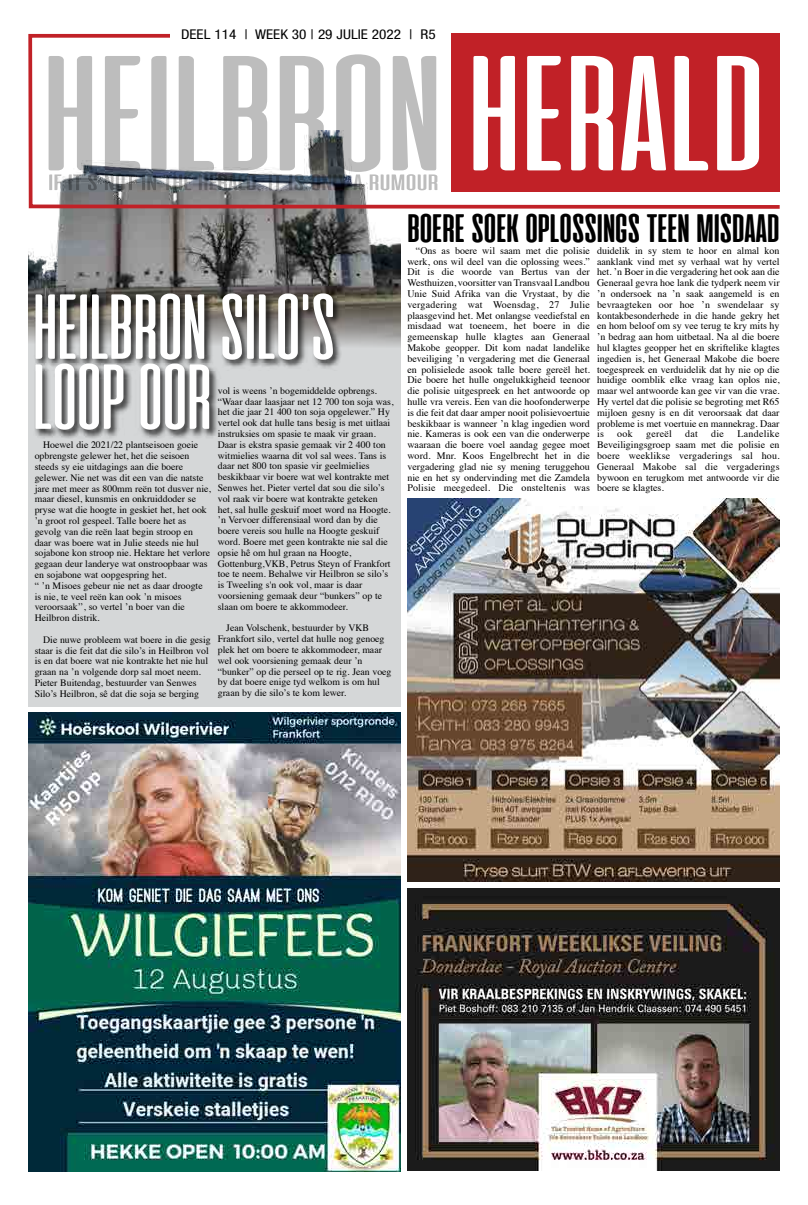
<style>
.page{position:relative;width:808px;height:1205px;background:#fff}
.page>*{position:absolute;margin:0;border:0;box-sizing:border-box;transform-origin:0 0}
.t1{font:92px/70px "Cinematografica";color:#fff;scale:1.09 1}
.t2{font:700 39.5px "Cinematografica";color:#000;scale:1.09 1}
.t3{font:condensed 13.5px "Helvetica Neue LT Std";color:#000;scale:1.13 1}
.t4{font:10px/10.8px "Times";color:#000;text-align:justify}
.t5{font:9.8px/10.8px "Times";color:#000}
</style>
<div class="page">
<div style="left:28px;top:294px;width:372px;height:412px;background:#d5d7d8"></div>
<img style="left:28px;top:211px;width:372px;height:135px">
<div style="left:34px;top:293px;width:309px;height:146px;background:#000;opacity:.75"></div>
<svg style="left:28px;top:33px;width:752px;height:178px"></svg>
<div style="left:170px;top:19px;width:266px;height:31px;background:#fff"></div>
<img style="left:28px;top:712px;width:372px;height:460px">
<img style="left:407px;top:888px;width:373px;height:283px">
<img style="left:407px;top:499px;width:373px;height:382px">
<svg style="left:49px;top:54px;width:388px;height:137px"></svg>
<h3 class="t3" style="left:181px;top:27px;width:227px">DEEL 114 | WEEK 30 | 29 JULIE 2022 | R5</h3>
<h1 class="t1" style="left:33px;top:291px;width:279px">HEILBRON SILO'S<br>LOOP OOR</h1>
<p class="t5" style="left:218px;top:384px;width:177px">vol is weens ’n bogemiddelde opbrengs. “Waar daar laasjaar net 12 700 ton soja was, het die jaar 21 400 ton soja opgelewer.” Hy vertel ook dat hulle tans besig is met uitlaai instruksies om spasie te maak vir graan.<br>Daar is ekstra spasie gemaak vir 2 400 ton witmielies waarna dit vol sal wees. Tans is daar net 800 ton spasie vir geelmielies beskikbaar vir boere wat wel kontrakte met Senwes het. Pieter vertel dat sou die silo’s vol raak vir boere wat kontrakte geteken het, sal hulle geskuif moet word na Hoogte. ’n Vervoer differensiaal word dan by die boere vereis sou hulle na Hoogte geskuif word. Boere met geen kontrakte nie sal die opsie hê om hul graan na Hoogte, Gottenburg,VKB, Petrus Steyn of Frankfort toe te neem. Behalwe vir Heilbron se silo’s is Tweeling s'n ook vol, maar is daar voorsiening gemaak deur “bunkers” op te slaan om boere te akkommodeer.</p>
<p class="t5" style="left:218px;top:622px;width:175px;text-indent:9px">Jean Volschenk, bestuurder by VKB Frankfort silo, vertel dat hulle nog genoeg plek het om boere te akkommodeer, maar wel ook voorsiening gemaak deur ’n “bunker” op die perseel op te rig. Jean voeg by dat boere enige tyd welkom is om hul graan by die silo’s te kom lewer.</p>
<p class="t5" style="left:35px;top:439px;width:178px;text-indent:9px">Hoewel die 2021/22 plantseisoen goeie opbrengste gelewer het, het die seisoen steeds sy eie uitdagings aan die boere gelewer. Nie net was dit een van die natste jare met meer as 800mm reën tot dusver nie, maar diesel, kunsmis en onkruiddoder se pryse wat die hoogte in geskiet het, het ook ’n groot rol gespeel. Talle boere het as gevolg van die reёn laat begin stroop en daar was boere wat in Julie steeds nie hul sojabone kon stroop nie. Hektare het verlore gegaan deur landerye wat onstroopbaar was en sojabone wat oopgespring het.<br>“ ’n Misoes gebeur nie net as daar droogte is nie, te veel reën kan ook ’n misoes veroorsaak’’, so vertel ’n boer van die Heilbron distrik.</p>
<p class="t5" style="left:35px;top:633px;width:177px;text-indent:9px">Die nuwe probleem wat boere in die gesig staar is die feit dat die silo’s in Heilbron vol is en dat boere wat nie kontrakte het nie hul graan na ’n volgende dorp sal moet neem.<br>Pieter Buitendag, bestuurder van Senwes Silo’s Heilbron, sê dat die soja se berging</p>
<h2 class="t2" style="left:407px;top:207px;width:343px">BOERE SOEK OPLOSSINGS TEEN MISDAAD</h2>
<p class="t4" style="left:597px;top:244px;width:184px">duidelik in sy stem te hoor en almal kon aanklank vind met sy verhaal wat hy vertel het. ’n Boer in die vergadering het ook aan die Generaal gevra hoe lank die tydperk neem vir ’n ondersoek na ’n saak aangemeld is en bevraagteken oor hoe ’n swendelaar sy kontakbesonderhede in die hande gekry het en hom beloof om sy vee terug te kry mits hy ’n bedrag aan hom uitbetaal. Na al die boere hul klagtes geopper het en skriftelike klagtes ingedien is, het Generaal Makobe die boere toegespreek en verduidelik dat hy nie op die huidige oomblik elke vraag kan oplos nie, maar wel antwoorde kan gee vir van die vrae.<br>Hy vertel dat die polisie se begroting met R65 mijloen gesny is en dit veroorsaak dat daar probleme is met voertuie en mannekrag. Daar is</p>
<p class="t4" style="left:407px;top:244px;width:184px;text-indent:8px">“Ons as boere wil saam met die polisie werk, ons wil deel van die oplossing wees.” Dit is die woorde van Bertus van der Westhuizen, voorsitter van Transvaal Landbou Unie Suid Afrika van die Vrystaat, by die vergadering wat Woensdag, 27 Julie plaasgevind het. Met onlangse veediefstal en misdaad wat toeneem, het boere in die gemeenskap hulle klagtes aan Generaal Makobe geopper. Dit kom nadat landelike beveiliging ’n vergadering met die Generaal en polisielede asook talle boere gereël het.<br>Die boere het hulle ongelukkigheid teenoor die polisie uitgespreek en het antwoorde op hulle vra vereis. Een van die hoofonderwerpe is die feit dat daar amper nooit polisievoertuie beskikbaar is wanneer ’n klag ingedien word nie. Kameras is ook een van die onderwerpe waaraan die boere voel aandag gegee moet word. Mnr. Koos Engelbrecht het in die vergadering glad nie sy mening teruggehou nie en het sy ondervinding met die Zamdela Polisie meegedeel. Die onsteltenis was</p>
<p class="t4" style="left:597px;top:428px;width:184px;text-indent:140px">Landelike Beveiligingsgroep saam met die polisie en boere weeklikse vergaderings sal hou.<br>Generaal Makobe sal die vergaderings bywoon en terugkom met antwoorde vir die boere se klagtes.</p>
<p class="t4" style="left:617px;top:428px;width:17px">ook</p>
<p class="t4" style="left:646px;top:428px;width:27px">gereël</p>
<p class="t4" style="left:685px;top:428px;width:14px">dat</p>
<p class="t4" style="left:711px;top:428px;width:14px">die</p>
</div>
